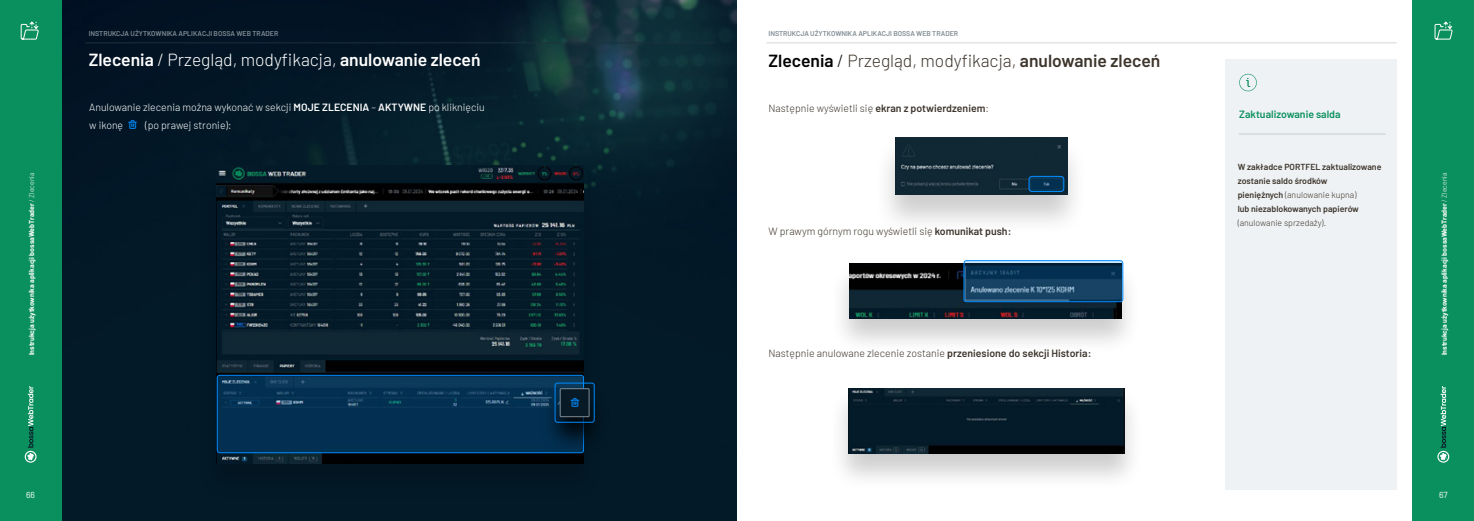
<style>
.page{position:relative;width:1474px;height:521px;background:#fff}
.page>*{position:absolute;margin:0;border:0;box-sizing:border-box;transform-origin:0 0}
.t1{font:300 17.5px "Barlow";color:#3d352c}
.t2{font:600 17.5px "Barlow";color:#fff}
.t3{font:300 10.5px "Barlow";color:#3d352c}
.t4{font:300 10.5px/17.5px "Barlow";color:#fff}
.t5{font:600 10.5px "Barlow";color:#0a905f}
.t6{font:600 8.75px/14px "Barlow";color:#3d352c}
.t7{font:300 8.75px "Barlow";color:#3d352c}
.t8{font:8.75px "Barlow";color:#fff}
.t9{font:700 7px "Barlow";color:#fff}
.t10{font:600 7px "Barlow";color:#808c94}
.s1{font-weight:300}
.s2{font-weight:600;color:#000}
.s3{color:#000}
.s4{font-weight:600}
.s5{color:#fff}
</style>
<div class="page">
<img style="left:61px;top:0;width:676px;height:521px">
<div style="left:1412px;top:0;width:61px;height:521px;background:#0a905f"></div>
<svg style="left:1437px;top:386px;width:12px;height:77px"></svg>
<div style="left:0;top:0;width:61px;height:521px;background:#0a905f"></div>
<svg style="left:25px;top:386px;width:12px;height:77px"></svg>
<hr style="left:85px;top:43px;width:630px;height:1px;background:#1d313e">
<hr style="left:766px;top:43px;width:630px;height:1px;background:#1d313e">
<div style="left:197px;top:163px;width:406px;height:338px;background:#021826"></div>
<img style="left:216px;top:165px;width:367px;height:298px">
<div style="left:874px;top:136px;width:214px;height:100px;background:#000;opacity:.2"></div>
<img style="left:895px;top:138px;width:172px;height:57px">
<div style="left:830px;top:261px;width:311px;height:95px;background:#000;opacity:.2"></div>
<img style="left:849px;top:263px;width:272px;height:55px">
<div style="left:828px;top:386px;width:315px;height:105px;background:#000;opacity:.2"></div>
<img style="left:848px;top:388px;width:276px;height:66px">
<div style="left:217px;top:375px;width:366px;height:78px;background:#033052;border-radius:3px"></div>
<div style="left:217px;top:375px;width:367px;height:78px;border:1px solid #008bfc;border-radius:3px"></div>
<svg style="left:540px;top:387px;width:69px;height:67px"></svg>
<div style="left:560px;top:389px;width:29px;height:28px;background:#091a27"></div>
<div style="left:560px;top:389px;width:29px;height:28px;border:1px solid #808c94"></div>
<div style="left:555px;top:383px;width:39px;height:39px;border:1px solid #008bfc;border-radius:2px"></div>
<div style="left:1225px;top:59px;width:171px;height:430px;background:#eff2f4"></div>
<hr style="left:1238px;top:134px;width:147px;height:1px;background:#1d313e">
<svg style="left:1239px;top:74px;width:17px;height:17px"></svg>
<svg style="left:1029px;top:176px;width:34px;height:15px"></svg>
<div style="left:1028px;top:176px;width:36px;height:16px;border:1px solid #008bfc;border-radius:3px"></div>
<svg style="left:964px;top:261px;width:158px;height:41px;background:#1a4464"></svg>
<div style="left:963px;top:260px;width:160px;height:42px;border:1px solid #008bfc;border-radius:3px"></div>
<svg style="left:21px;top:21px;width:18px;height:19px"></svg>
<svg style="left:1434px;top:21px;width:18px;height:19px"></svg>
<svg style="left:128px;top:120px;width:9px;height:9px"></svg>
<p class="t10" style="left:89px;top:29px;width:191px">INSTRUKCJA UŻYTKOWNIKA APLIKACJI BOSSA WEB TRADER</p>
<p class="t10" style="left:768px;top:29px;width:191px">INSTRUKCJA UŻYTKOWNIKA APLIKACJI BOSSA WEB TRADER</p>
<p class="t9" style="left:26px;top:355px;width:185px;rotate:-90deg">Instrukcja użytkownika aplikacji bossaWebTrader <span class="s1">/ Zlecenia</span></p>
<h1 class="t2" style="left:89px;top:46px;width:393px">Zlecenia <span class="s1">/ Przegląd, modyfikacja,</span> anulowanie zleceń</h1>
<h1 class="t1" style="left:768px;top:48px;width:445px"><span class="s2">Zlecenia</span> <span class="s3">/</span> Przegląd, modyfikacja, <span class="s4">anulowanie zleceń</span> <span class="s5">zleceń</span></h1>
<p class="t4" style="left:89px;top:98px;width:397px">Anulowanie zlecenia można wykonać w sekcji <span class="s4">MOJE ZLECENIA</span> – <span class="s4">AKTYWNE</span> po kliknięciu w ikonę</p>
<p class="t4" style="left:145px;top:116px;width:88px">(po prawej stronie):</p>
<p class="t3" style="left:768px;top:101px;width:222px">Następnie wyświetli się <span class="s4">ekran z potwierdzeniem</span>:</p>
<p class="t3" style="left:768px;top:223px;width:244px">W prawym górnym rogu wyświetli się <span class="s4">komunikat push:</span></p>
<p class="t5" style="left:1239px;top:106px;width:103px">Zaktualizowanie salda</p>
<p class="t6" style="left:1237px;top:159px;width:145px">W zakładce PORTFEL zaktualizowane zostanie saldo środków<br>pieniężnych <span class="s1">(anulowanie kupna)<br></span>lub niezablokowanych papierów</p>
<p class="t7" style="left:1237px;top:216px;width:90px">(anulowanie sprzedaży).</p>
<p class="t3" style="left:768px;top:346px;width:324px">Następnie anulowane zlecenie zostanie <span class="s4">przeniesione do sekcji Historia:</span></p>
<p class="t9" style="left:1438px;top:355px;width:185px;rotate:-90deg">Instrukcja użytkownika aplikacji bossaWebTrader <span class="s1">/ Zlecenia</span></p>
<p class="t8" style="left:26px;top:488px;width:11px">66</p>
<p class="t8" style="left:1438px;top:488px;width:10px">67</p>
</div>
